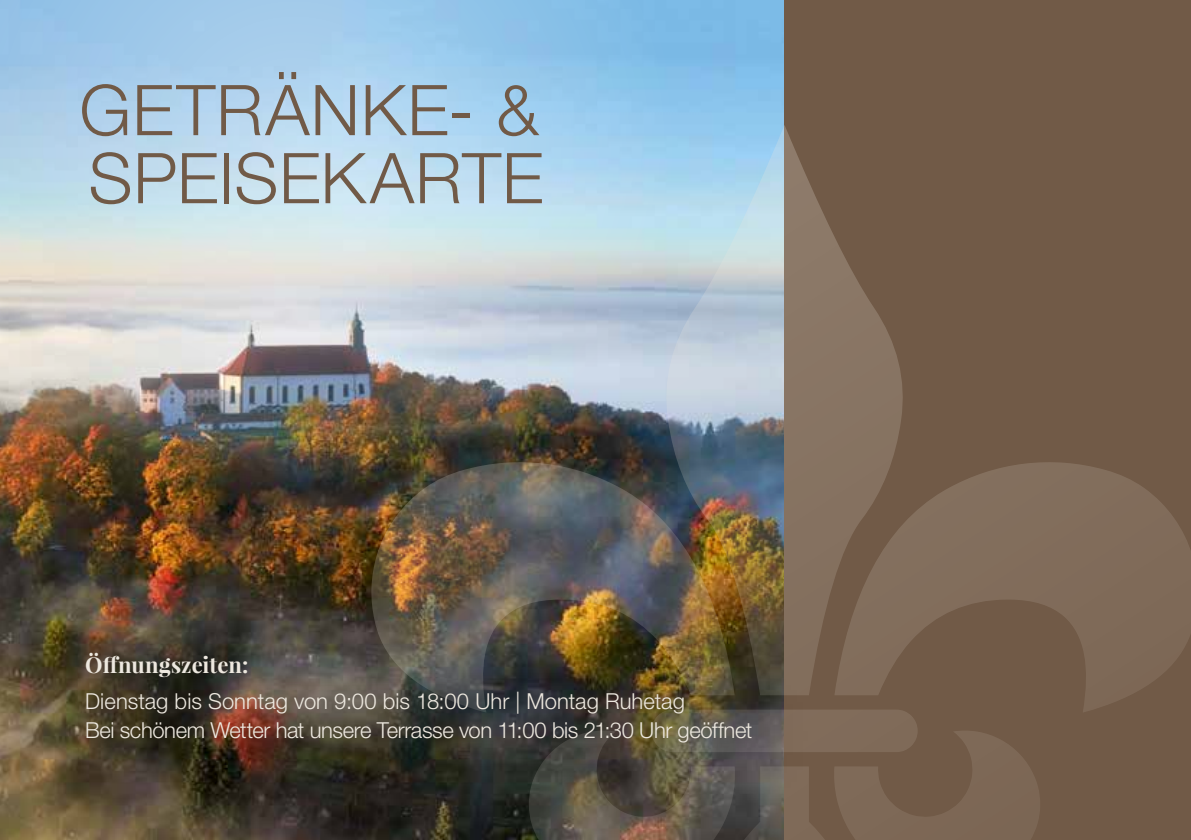
<style>
.page{position:relative;width:1191px;height:840px;background:#fff}
.page>*{position:absolute;margin:0;border:0;box-sizing:border-box;transform-origin:0 0}
.t1{font:300 70px/68px "Helvetica Neue LT Pro";letter-spacing:.015em;color:#715a47}
.t2{font:300 22px/28.4px "Helvetica Neue LT Pro";letter-spacing:-.01em;color:#ede8df}
.t3{font:700 22px "Playfair Display";color:#ede8df}
</style>
<div class="page">
<img style="left:0;top:0;width:784px;height:839px">
<img style="left:0;top:0;width:680px;height:533px">
<div style="left:784px;top:0;width:407px;height:839px;background:#715a47"></div>
<img style="left:371px;top:125px;width:820px;height:714px">
<div style="left:32px;top:600px;width:775px;height:202px;background:#000;opacity:.75"></div>
<div style="left:37px;top:605px;width:759px;height:183px;background:#000;opacity:.92"></div>
<h1 class="t1" style="left:79px;top:75px;width:465px">GETRÄNKE- &amp;<br>SPEISEKARTE</h1>
<p class="t3" style="left:85px;top:650px;width:165px">Öffnungszeiten:</p>
<p class="t2" style="left:85px;top:686px;width:669px">Dienstag bis Sonntag von 9:00 bis 18:00 Uhr | Montag Ruhetag<br>Bei schönem Wetter hat unsere Terrasse von 11:00 bis 21:30 Uhr geöffnet</p>
</div>
